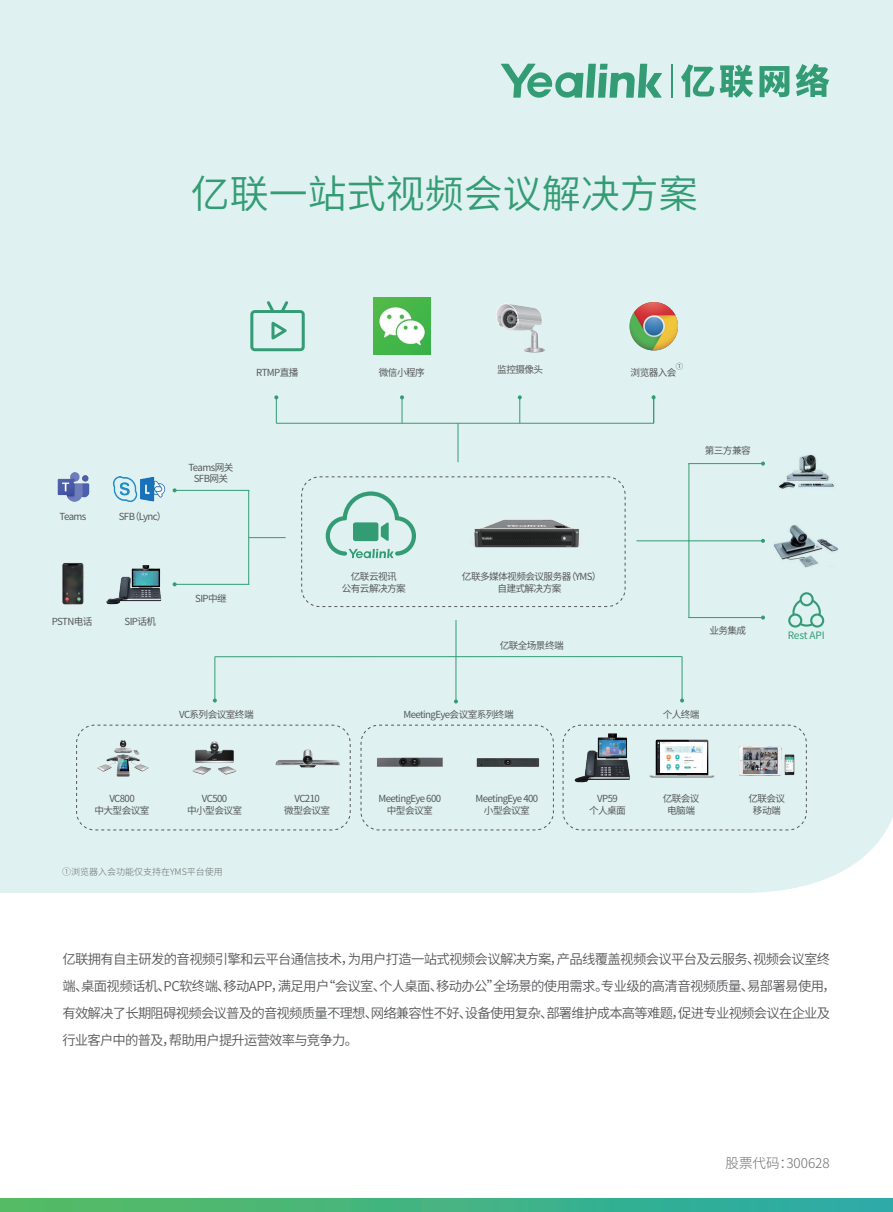
<style>
.page{position:relative;width:893px;height:1212px;background:#fff}
.page>*{position:absolute;margin:0;border:0;box-sizing:border-box;transform-origin:0 0}
.t1{font:39px "Source Han Sans CN";color:#349c74}
.t2{font:13.5px/27px "Source Han Sans CN";letter-spacing:-.05em;color:#57585a}
.t3{font:300 13.5px "Source Han Sans CN";color:#6c6d70}
.t4{font:10.2px "Source Han Sans CN";letter-spacing:-.02em;color:#349c75}
.t5{font:9.75px/11.7px "Source Han Sans CN";letter-spacing:-.06em;color:#57585a;text-align:center}
.t6{font:300 9px "Source Han Sans CN";color:#6c6d70}
.t7{font:7.5px "Source Han Sans CN";color:#57585a}
</style>
<div class="page">
<div style="left:1px;top:0;width:892px;height:893px;background:#dff1f0"></div>
<svg style="left:1px;top:1199px;width:892px;height:13px;background:#40b384"></svg>
<svg style="left:681px;top:64px;width:33px;height:33px"></svg>
<svg style="left:720px;top:65px;width:33px;height:33px"></svg>
<svg style="left:759px;top:66px;width:30px;height:31px"></svg>
<svg style="left:796px;top:64px;width:33px;height:33px"></svg>
<svg style="left:501px;top:64px;width:161px;height:34px;background:#8ec9b6"></svg>
<hr style="left:671px;top:64px;width:1px;height:34px;background:#349c75">
<svg style="left:0;top:1199px;width:1px;height:13px"></svg>
<img style="left:484px;top:290px;width:72px;height:72px">
<hr style="left:276px;top:423px;width:378px;height:1px;background:#349c74">
<svg style="left:250px;top:301px;width:55px;height:50px;background:#b4dbd1"></svg>
<svg style="left:518px;top:395px;width:4px;height:28px"></svg>
<img style="left:629px;top:302px;width:49px;height:48px;border-radius:24px">
<svg style="left:652px;top:395px;width:4px;height:28px"></svg>
<img style="left:374px;top:298px;width:56px;height:56px">
<svg style="left:400px;top:395px;width:4px;height:28px"></svg>
<svg style="left:274px;top:395px;width:4px;height:28px"></svg>
<hr style="left:215px;top:656px;width:467px;height:1px;background:#349c74">
<hr style="left:456px;top:657px;width:1px;height:44px;background:#349c74">
<svg style="left:454px;top:699px;width:4px;height:4px"></svg>
<hr style="left:682px;top:657px;width:1px;height:44px;background:#349c74">
<svg style="left:680px;top:698px;width:4px;height:4px"></svg>
<hr style="left:215px;top:657px;width:1px;height:44px;background:#349c74">
<svg style="left:213px;top:698px;width:4px;height:4px"></svg>
<img style="left:93px;top:736px;width:58px;height:44px">
<img style="left:179px;top:739px;width:71px;height:39px">
<img style="left:572px;top:732px;width:62px;height:52px">
<img style="left:639px;top:733px;width:85px;height:51px">
<img style="left:657px;top:742px;width:49px;height:31px">
<hr style="left:249px;top:537px;width:37px;height:1px;background:#349c74">
<hr style="left:248px;top:490px;width:1px;height:94px;background:#349c74">
<hr style="left:175px;top:490px;width:74px;height:1px;background:#349c74">
<svg style="left:173px;top:488px;width:4px;height:4px"></svg>
<hr style="left:175px;top:584px;width:74px;height:1px;background:#349c74">
<svg style="left:173px;top:582px;width:4px;height:4px"></svg>
<img style="left:57px;top:465px;width:34px;height:42px">
<img style="left:99px;top:561px;width:72px;height:46px">
<img style="left:56px;top:559px;width:34px;height:48px">
<img style="left:112px;top:476px;width:25px;height:25px">
<img style="left:139px;top:475px;width:28px;height:28px">
<hr style="left:636px;top:540px;width:53px;height:1px;background:#349c74">
<hr style="left:689px;top:463px;width:1px;height:154px;background:#349c74">
<hr style="left:688px;top:463px;width:75px;height:1px;background:#349c74">
<svg style="left:761px;top:462px;width:4px;height:4px"></svg>
<hr style="left:688px;top:617px;width:75px;height:1px;background:#349c74">
<svg style="left:761px;top:615px;width:4px;height:4px"></svg>
<hr style="left:688px;top:540px;width:75px;height:1px;background:#349c74">
<svg style="left:761px;top:539px;width:4px;height:4px"></svg>
<img style="left:775px;top:440px;width:62px;height:62px">
<img style="left:774px;top:524px;width:65px;height:44px">
<svg style="left:791px;top:598px;width:31px;height:30px"></svg>
<div style="left:800px;top:592px;width:14px;height:14px;border:2px solid #349c75;border-radius:50%"></div>
<div style="left:788px;top:613px;width:14px;height:14px;border:2px solid #349c75;border-radius:50%"></div>
<div style="left:810px;top:613px;width:14px;height:14px;border:2px solid #349c75;border-radius:50%"></div>
<img style="left:472px;top:751px;width:69px;height:23px">
<img style="left:374px;top:748px;width:71px;height:29px">
<hr style="left:456px;top:620px;width:1px;height:37px;background:#349c74">
<svg style="left:326px;top:491px;width:90px;height:67px;background:#bcdfd7"></svg>
<div style="left:353px;top:522px;width:25px;height:19px;background:#349c75;border-radius:2px"></div>
<div style="left:301px;top:476px;width:324px;height:131px;border:1px dashed #57585a;border-radius:18px"></div>
<hr style="left:458px;top:423px;width:1px;height:39px;background:#349c74">
<img style="left:723px;top:736px;width:87px;height:51px">
<img style="left:272px;top:746px;width:71px;height:24px">
<div style="left:76px;top:725px;width:275px;height:105px;border:1px dashed #57585a;border-radius:18px"></div>
<div style="left:361px;top:725px;width:193px;height:105px;border:1px dashed #57585a;border-radius:18px"></div>
<div style="left:563px;top:725px;width:244px;height:105px;border:1px dashed #57585a;border-radius:18px"></div>
<img style="left:469px;top:513px;width:117px;height:34px">
<h1 class="t1" style="left:191px;top:172px;width:508px">亿联一站式视频会议解决方案</h1>
<p class="t7" style="left:676px;top:362px;width:9px">①</p>
<p class="t5" style="left:256px;top:367px;width:44px">RTMP直播</p>
<p class="t5" style="left:379px;top:367px;width:47px">微信小程序</p>
<p class="t5" style="left:497px;top:364px;width:47px">监控摄像头</p>
<p class="t5" style="left:631px;top:367px;width:47px">浏览器入会</p>
<p class="t5" style="left:60px;top:510px;width:28px">Teams</p>
<p class="t5" style="left:119px;top:510px;width:49px">SFB（Lync）</p>
<p class="t5" style="left:52px;top:616px;width:42px">PSTN电话</p>
<p class="t5" style="left:125px;top:616px;width:33px">SIP话机</p>
<p class="t5" style="left:188px;top:461px;width:46px">Teams网关<br>SFB网关</p>
<p class="t5" style="left:195px;top:592px;width:33px">SIP中继</p>
<p class="t5" style="left:342px;top:571px;width:66px">亿联云视讯<br>公有云解决方案</p>
<p class="t5" style="left:462px;top:571px;width:141px">亿联多媒体视频会议服务器（YMS）自建式解决方案</p>
<p class="t5" style="left:500px;top:639px;width:66px">亿联全场景终端</p>
<p class="t5" style="left:705px;top:444px;width:47px">第三方兼容</p>
<p class="t5" style="left:709px;top:624px;width:38px">业务集成</p>
<p class="t5" style="left:179px;top:709px;width:76px">VC系列会议室终端</p>
<p class="t5" style="left:403px;top:709px;width:112px">MeetingEye会议室系列终端</p>
<p class="t5" style="left:663px;top:709px;width:38px">个人终端</p>
<p class="t4" style="left:788px;top:629px;width:38px">Rest API</p>
<p class="t5" style="left:284px;top:793px;width:47px">VC210<br>微型会议室</p>
<p class="t5" style="left:663px;top:793px;width:38px">亿联会议电脑端</p>
<p class="t5" style="left:748px;top:793px;width:38px">亿联会议移动端</p>
<p class="t5" style="left:379px;top:793px;width:64px">MeetingEye 600中型会议室</p>
<p class="t5" style="left:476px;top:793px;width:64px">MeetingEye 400小型会议室</p>
<p class="t5" style="left:95px;top:793px;width:57px">VC800<br>中大型会议室</p>
<p class="t5" style="left:187px;top:793px;width:57px">VC500<br>中小型会议室</p>
<p class="t5" style="left:589px;top:793px;width:38px">VP59<br>个人桌面</p>
<p class="t6" style="left:62px;top:867px;width:162px">①浏览器入会功能仅支持在YMS平台使用</p>
<p class="t2" style="left:62px;top:945px;width:775px">亿联拥有自主研发的音视频引擎和云平台通信技术，为用户打造一站式视频会议解决方案，产品线覆盖视频会议平台及云服务、视频会议室终端、桌面视频话机、PC软终端、移动APP，满足用户“会议室、个人桌面、移动办公”全场景的使用需求。专业级的高清音视频质量、易部署易使用，有效解决了长期阻碍视频会议普及的音视频质量不理想、网络兼容性不好、设备使用复杂、部署维护成本高等难题，促进专业视频会议在企业及行业客户中的普及，帮助用户提升运营效率与竞争力。</p>
<h2 class="t3" style="left:726px;top:1155px;width:106px">股票代码：300628</h2>
</div>
